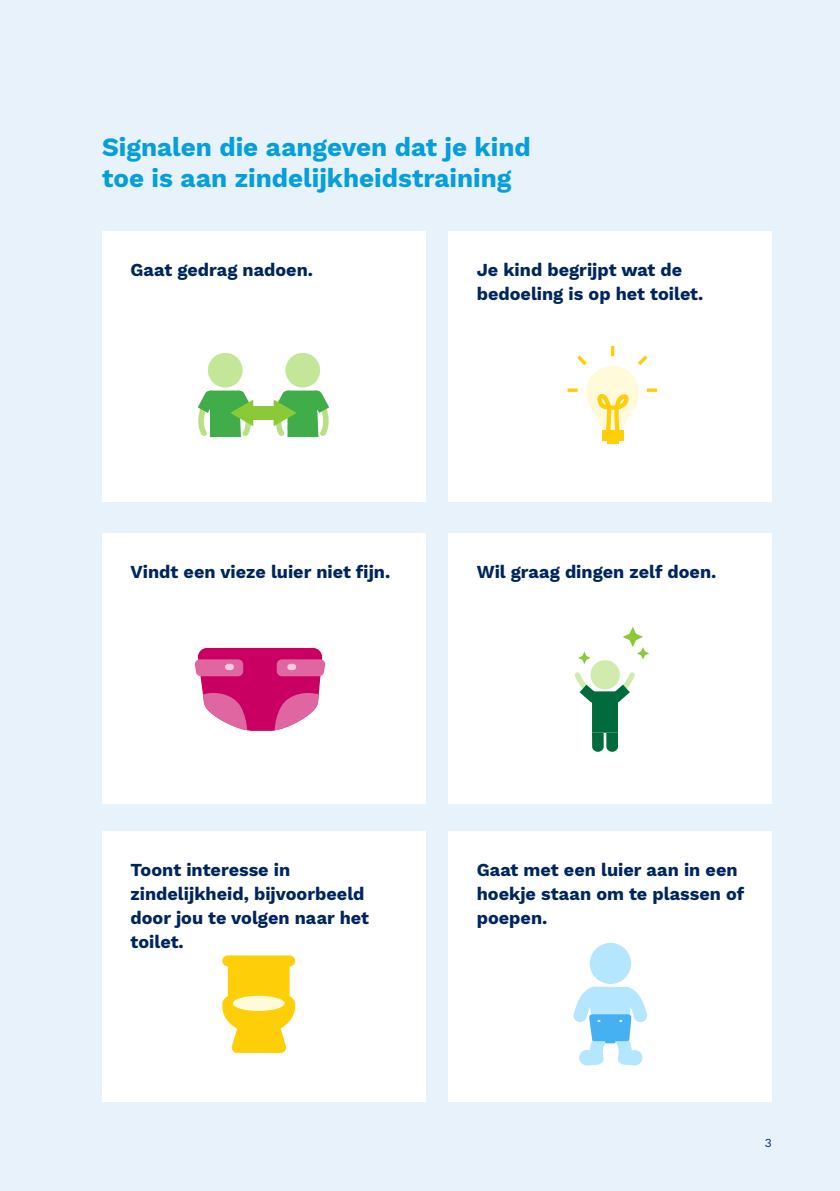
<style>
.page{position:relative;width:840px;height:1191px;background:#fff}
.page>*{position:absolute;margin:0;border:0;box-sizing:border-box;transform-origin:0 0}
.t1{font:26px/31.2px "Work Sans";color:#069edb}
.icoontjes{font:18px/24px "Work Sans";color:#00255d}
.t2{font:12px "Work Sans";color:#00255d}
</style>
<div class="page">
<div style="left:0;top:0;width:839px;height:1191px;background:#e8f2fa"></div>
<div style="left:102px;top:533px;width:323px;height:271px;background:#fff"></div>
<div style="left:448px;top:533px;width:323px;height:271px;background:#fff"></div>
<div style="left:590px;top:660px;width:29px;height:29px;background:#d1ebad;border-radius:50%"></div>
<svg style="left:574px;top:672px;width:60px;height:80px"></svg>
<svg style="left:578px;top:651px;width:12px;height:13px"></svg>
<svg style="left:622px;top:627px;width:27px;height:32px"></svg>
<svg style="left:195px;top:648px;width:130px;height:82px;background:#d94a8f"></svg>
<div style="left:102px;top:231px;width:323px;height:271px;background:#fff"></div>
<div style="left:208px;top:353px;width:34px;height:34px;background:#c4e699;border-radius:50%"></div>
<div style="left:285px;top:353px;width:35px;height:34px;background:#c4e699;border-radius:50%"></div>
<div style="left:249px;top:406px;width:28px;height:13px;background:#8cc936"></div>
<svg style="left:197px;top:390px;width:56px;height:47px"></svg>
<svg style="left:273px;top:390px;width:56px;height:47px"></svg>
<div style="left:448px;top:231px;width:323px;height:271px;background:#fff"></div>
<hr style="left:606px;top:440px;width:11px;height:4px;background:#fece08">
<svg style="left:567px;top:346px;width:89px;height:87px"></svg>
<div style="left:601px;top:430px;width:22px;height:11px;background:#fece08"></div>
<div style="left:102px;top:831px;width:323px;height:270px;background:#fff"></div>
<div style="left:448px;top:831px;width:323px;height:270px;background:#fff"></div>
<svg style="left:222px;top:955px;width:73px;height:98px;background:#fed943"></svg>
<div style="left:589px;top:943px;width:41px;height:41px;background:#b5e6ff;border-radius:50%"></div>
<svg style="left:573px;top:986px;width:74px;height:79px"></svg>
<p class="t1" style="left:102px;top:130px;width:430px">Signalen die aangeven dat je kind toe is aan zindelijkheidstraining</p>
<p class="icoontjes" style="left:130px;top:257px;width:184px">Gaat gedrag nadoen.</p>
<p class="icoontjes" style="left:476px;top:257px;width:228px">Je kind begrijpt wat de bedoeling is op het toilet.</p>
<p class="icoontjes" style="left:130px;top:559px;width:261px">Vindt een vieze luier niet fijn.</p>
<p class="icoontjes" style="left:476px;top:559px;width:241px">Wil graag dingen zelf doen.</p>
<p class="icoontjes" style="left:130px;top:856px;width:240px">Toont interesse in zindelijkheid, bijvoorbeeld door jou te volgen naar het toilet.</p>
<p class="icoontjes" style="left:476px;top:856px;width:269px">Gaat met een luier aan in een hoekje staan om te plassen of poepen.</p>
<p class="t2" style="left:764px;top:1133px;width:8px">3</p>
</div>
